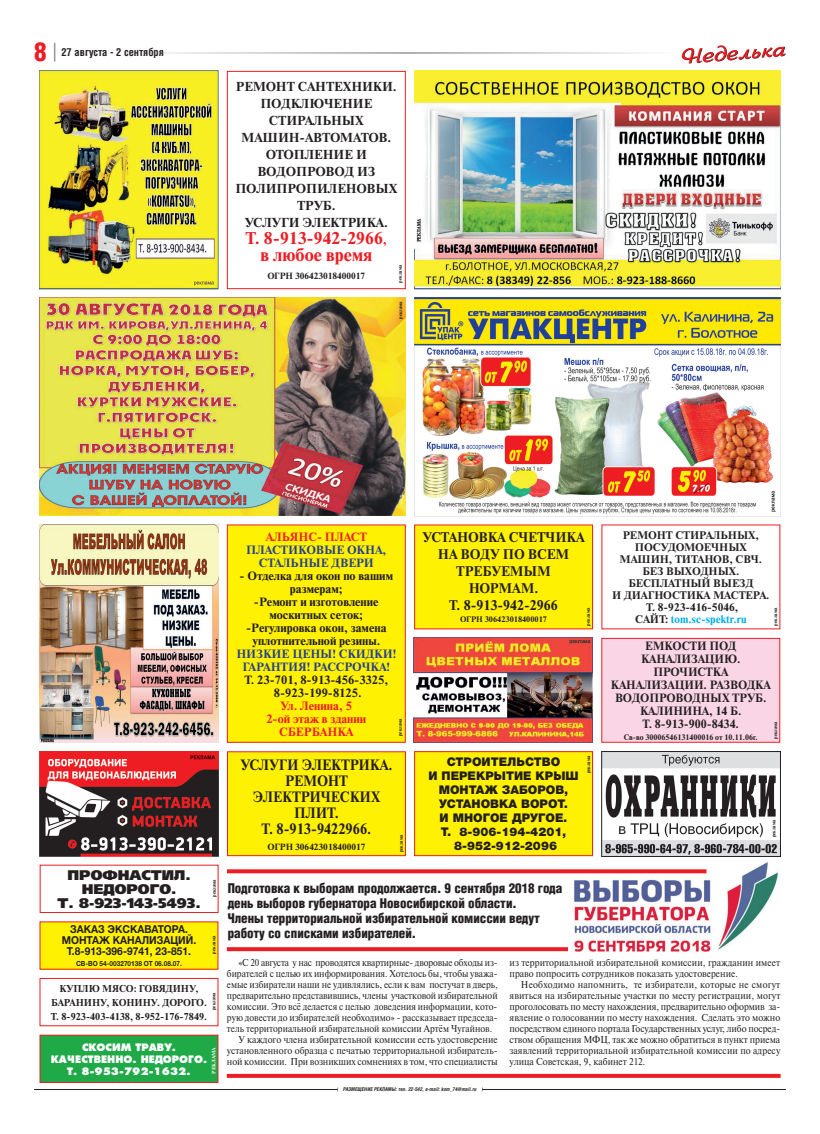
<style>
.page{position:relative;width:820px;height:1134px;background:#fff}
.page>*{position:absolute;margin:0;border:0;box-sizing:border-box;transform-origin:0 0}
.t1{font:25px "AG Letterica Demi Condensed C";color:#ee1d23}
.t2{font:700 18px "Newton C";color:#ee1d23}
.t3{font:700 17px "Newton C";color:#ee1d23}
.t4{font:700 15px/16px "Newton C";color:#231f20;text-align:center;scale:.93 1}
.t5{font:700 14px/17px "Newton C";color:#231f20;text-align:center}
.t6{font:14px/14px "AG Foreigner Ultra Black C";color:#231f20;text-align:center}
.t7{font:13px/15px "AG Letterica Demi Condensed C";color:#231f20}
.t8{font:700 13px/17px "Newton C";color:#231f20;text-align:center}
.t9{font:700 12px/13px "Newton C";color:#231f20;text-align:center}
.t10{font:900 12px/14px "Helvetica Neue Cyr";color:#231f20;text-align:center}
.t11{font:700 12px/13px "Newton C";color:#253f8e;text-align:center}
.t12{font:700 12px/13px "Newton C";color:#ee1d23;text-align:center}
.t13{font:700 11px/12px "Newton C";color:#231f20;text-align:center}
.t14{font:700 11px/11px "Helvetica Neue Cyr";color:#231f20;text-align:center;scale:.93 1}
.t15{font:700 10.5px "AG Letterica Condensed C";color:#231f20}
.t16{font:10px/11px "Newton C";color:#231f20;scale:.92 1}
.t17{font:10px "Newton C";color:#231f20;scale:.9 1}
.t18{font:700 10px/14px "Newton C";color:#231f20;text-align:center}
.t19{font:800 10px/12px "AG Fatum";color:#fff;text-align:center}
.t20{font:700 9px "Newton C";color:#231f20}
.t21{font:700 8px "Newton C";color:#231f20}
.t22{font:700 7px "Helvetica Neue Cyr";color:#231f20;scale:.93 1}
.t23{font:700 5px "Newton C";color:#231f20}
.t24{font:italic 700 5px "AG Letterica Condensed C";color:#231f20}
.t25{font:700 5px "Newton C";color:#fff;scale:1.05 1}
.s1{font-size:13px}
.s2{color:#00aeef}
</style>
<div class="page">
<hr style="left:34px;top:1089px;width:303px;height:1px;background:#231f20">
<hr style="left:482px;top:1089px;width:303px;height:1px;background:#231f20">
<hr style="left:119px;top:52px;width:291px;height:2px;background:#939598">
<hr style="left:410px;top:52px;width:267px;height:2px;background:#939598">
<svg style="left:54px;top:43px;width:1px;height:18px"></svg>
<svg style="left:681px;top:45px;width:104px;height:19px"></svg>
<div style="left:40px;top:865px;width:178px;height:48px;border:1px solid #ee1d23"></div>
<img style="left:414px;top:71px;width:366px;height:218px">
<div style="left:227px;top:71px;width:178px;height:218px;border:1px solid #ee1d23"></div>
<img style="left:40px;top:71px;width:178px;height:218px">
<div style="left:227px;top:525px;width:178px;height:217px;background:#fff101"></div>
<div style="left:227px;top:524px;width:178px;height:219px;border:1px solid #ee1d23"></div>
<img style="left:40px;top:524px;width:178px;height:219px">
<img style="left:414px;top:638px;width:178px;height:105px">
<img style="left:39px;top:751px;width:179px;height:105px">
<div style="left:227px;top:752px;width:178px;height:104px;background:#fff101"></div>
<div style="left:227px;top:751px;width:179px;height:105px;border:1px solid #ee1d23"></div>
<div style="left:414px;top:525px;width:178px;height:104px;background:#fff101"></div>
<div style="left:414px;top:524px;width:179px;height:105px;border:1px solid #ee1d23"></div>
<div style="left:601px;top:638px;width:178px;height:104px;background:#fad5e5"></div>
<div style="left:601px;top:638px;width:179px;height:105px;border:1px solid #ee1d23"></div>
<div style="left:39px;top:978px;width:179px;height:48px;border:1px solid #ee1d23"></div>
<div style="left:40px;top:1035px;width:178px;height:47px;background:#1fa947"></div>
<div style="left:39px;top:1035px;width:179px;height:48px;border:1px solid #ee1d23"></div>
<div style="left:40px;top:922px;width:178px;height:47px;background:#fff101"></div>
<div style="left:414px;top:752px;width:178px;height:104px;background:#fff101"></div>
<div style="left:414px;top:751px;width:179px;height:105px;border:1px solid #ee1d23"></div>
<img style="left:414px;top:298px;width:366px;height:218px">
<img style="left:40px;top:298px;width:365px;height:218px">
<img style="left:601px;top:751px;width:179px;height:105px">
<img style="left:567px;top:862px;width:211px;height:90px">
<svg style="left:227px;top:869px;width:479px;height:4px;fill:#ee1d23"></svg>
<svg style="left:227px;top:947px;width:340px;height:4px"></svg>
<svg style="left:227px;top:1074px;width:553px;height:4px;fill:#ee1d23"></svg>
<h1 class="t1" style="left:34px;top:37px;width:14px">8</h1>
<p class="t15" style="left:61px;top:45px;width:104px">27 августа - 2 сентября</p>
<h3 class="t8" style="left:235px;top:78px;width:163px">РЕМОНТ САНТЕХНИКИ.<br>ПОДКЛЮЧЕНИЕ<br>СТИРАЛЬНЫХ<br>МАШИН-АВТОМАТОВ.<br>ОТОПЛЕНИЕ И<br>ВОДОПРОВОД ИЗ<br>ПОЛИПРОПИЛЕНОВЫХ<br>ТРУБ.<br>УСЛУГИ ЭЛЕКТРИКА.</h3>
<h3 class="t3" style="left:245px;top:229px;width:143px">Т. 8-913-942-2966<span class="s1">,</span></h3>
<h2 class="t2" style="left:260px;top:245px;width:113px">в любое время</h2>
<p class="t20" style="left:267px;top:271px;width:99px">ОГРН 306423018400017</p>
<p class="t23" style="left:397px;top:282px;width:19px;rotate:-90deg">реклама</p>
<p class="t23" style="left:397px;top:319px;width:19px;rotate:-90deg">реклама</p>
<h3 class="t6" style="left:57px;top:868px;width:145px">ПРОФНАСТИЛ.<br>НЕДОРОГО.<br>Т. 8-923-143-5493.</h3>
<p class="t23" style="left:211px;top:897px;width:19px;rotate:-90deg">реклама</p>
<p class="t14" style="left:62px;top:924px;width:146px">ЗАКАЗ ЭКСКАВАТОРА.<br>МОНТАЖ КАНАЛИЗАЦИЙ.<br>Т.8-913-396-9741, 23-851.</p>
<p class="t22" style="left:76px;top:960px;width:115px">СВ-ВО 54-003270138 ОТ 06.08.07.</p>
<p class="t23" style="left:211px;top:953px;width:19px;rotate:-90deg">реклама</p>
<p class="t18" style="left:51px;top:981px;width:157px">КУПЛЮ МЯСО: ГОВЯДИНУ,<br>БАРАНИНУ, КОНИНУ. ДОРОГО.<br>Т. 8-923-403-4138, 8-952-176-7849.</p>
<p class="t23" style="left:211px;top:1010px;width:19px;rotate:-90deg">реклама</p>
<p class="t19" style="left:51px;top:1041px;width:158px">СКОСИМ ТРАВУ.<br>КАЧЕСТВЕННО. НЕДОРОГО.<br>Т. 8-953-792-1632.</p>
<p class="t25" style="left:211px;top:1074px;width:27px;rotate:-90deg">РЕКЛАМА</p>
<p class="t12" style="left:265px;top:530px;width:103px">АЛЬЯНС- ПЛАСТ</p>
<p class="t11" style="left:246px;top:543px;width:142px">ПЛАСТИКОВЫЕ ОКНА,<br>СТАЛЬНЫЕ ДВЕРИ</p>
<p class="t9" style="left:239px;top:569px;width:155px">- Отделка для окон по вашим размерам;<br>-Ремонт и изготовление москитных сеток; -Регулировка окон, замена уплотнительной резины.</p>
<p class="t11" style="left:236px;top:647px;width:161px">НИЗКИЕ ЦЕНЫ! СКИДКИ!<br>ГАРАНТИЯ! РАССРОЧКА!</p>
<p class="t9" style="left:244px;top:673px;width:145px">Т. 23-701, 8-913-456-3325,<br>8-923-199-8125.</p>
<p class="t12" style="left:266px;top:699px;width:101px">Ул. Ленина, 5<br>2-ой этаж в здании<br>СБЕРБАНКА</p>
<p class="t23" style="left:397px;top:736px;width:19px;rotate:-90deg">реклама</p>
<h3 class="t4" style="left:240px;top:756px;width:165px">УСЛУГИ ЭЛЕКТРИКА.<br>РЕМОНТ<br>ЭЛЕКТРИЧЕСКИХ<br>ПЛИТ.<br>Т. 8-913-9422966.</h3>
<p class="t20" style="left:267px;top:841px;width:99px">ОГРН 306423018400017</p>
<p class="t23" style="left:398px;top:852px;width:19px;rotate:-90deg">реклама</p>
<h3 class="t5" style="left:422px;top:529px;width:163px">УСТАНОВКА СЧЕТЧИКА<br>НА ВОДУ ПО ВСЕМ<br>ТРЕБУЕМЫМ<br>НОРМАМ.<br>Т. 8-913-942-2966</h3>
<p class="t21" style="left:460px;top:615px;width:89px">ОГРН 306423018400017</p>
<p class="t23" style="left:585px;top:625px;width:19px;rotate:-90deg">реклама</p>
<p class="t10" style="left:428px;top:755px;width:152px">СТРОИТЕЛЬСТВО<br>И ПЕРЕКРЫТИЕ КРЫШ<br>МОНТАЖ ЗАБОРОВ,<br>УСТАНОВКА ВОРОТ.<br>И МНОГОЕ ДРУГОЕ.<br>Т. 8-906-194-4201,<br>8-952-912-2096</p>
<p class="t23" style="left:585px;top:773px;width:19px;rotate:-90deg">реклама</p>
<p class="t13" style="left:612px;top:529px;width:159px">РЕМОНТ СТИРАЛЬНЫХ,<br>ПОСУДОМОЕЧНЫХ<br>МАШИН, ТИТАНОВ, СВЧ.<br>БЕЗ ВЫХОДНЫХ.<br>БЕСПЛАТНЫЙ ВЫЕЗД<br>И ДИАГНОСТИКА МАСТЕРА.<br>Т. 8-923-416-5046,<br>САЙТ: <span class="s2">tom.sc-spektr.ru</span></p>
<p class="t23" style="left:772px;top:625px;width:19px;rotate:-90deg">реклама</p>
<p class="t9" style="left:610px;top:639px;width:161px">ЕМКОСТИ ПОД<br>КАНАЛИЗАЦИЮ.<br>ПРОЧИСТКА<br>КАНАЛИЗАЦИИ. РАЗВОДКА<br>ВОДОПРОВОДНЫХ ТРУБ.<br>КАЛИНИНА, 14 Б.<br>Т. 8-913-900-8434.</p>
<p class="t21" style="left:623px;top:733px;width:135px">Св-во 30006546131400016 от 10.11.06г.</p>
<p class="t23" style="left:772px;top:739px;width:19px;rotate:-90deg">реклама</p>
<p class="t23" style="left:770px;top:837px;width:19px;rotate:-90deg">реклама</p>
<h3 class="t7" style="left:227px;top:880px;width:336px">Подготовка к выборам продолжается. 9 сентября 2018 года день выборов губернатора Новосибирской области.<br>Члены территориальной избирательной комиссии ведут работу со списками избирателей.</h3>
<p class="t17" style="left:238px;top:957px;width:289px">«С 20 августа у нас проводятся квартирные- дворовые обходы из-</p>
<p class="t17" style="left:227px;top:968px;width:302px">бирателей с целью их информирования. Хотелось бы, чтобы уважа-</p>
<p class="t17" style="left:227px;top:979px;width:302px">емые избиратели наши не удивлялись, если к вам постучат в дверь,</p>
<p class="t17" style="left:227px;top:990px;width:302px">предварительно представившись, члены участковой избирательной</p>
<p class="t17" style="left:227px;top:1001px;width:302px">комиссии. Это всё делается с целью доведения информации, кото-</p>
<p class="t17" style="left:227px;top:1012px;width:302px">рую довести до избирателей необходимо» - рассказывает председа-</p>
<p class="t17" style="left:227px;top:1023px;width:296px">тель территориальной избирательной комиссии Артём Чугайнов.</p>
<p class="t16" style="left:238px;top:1034px;width:283px">У каждого члена избирательной комиссии есть удостоверение</p>
<p class="t16" style="left:227px;top:1045px;width:295px">установленного образца с печатью территориальной избиратель-</p>
<p class="t16" style="left:227px;top:1056px;width:295px">ной комиссии. При возникших сомнениях в том, что специалисты</p>
<p class="t16" style="left:509px;top:957px;width:295px">из территориальной избирательной комиссии, гражданин имеет право попросить сотрудников показать удостоверение.</p>
<p class="t16" style="left:509px;top:979px;width:296px;text-align:justify;text-indent:11px">Необходимо напомнить, те избиратели, которые не смогут явиться на избирательные участки по месту регистрации, могут проголосовать по месту нахождения, предварительно оформив за&shy;явление о голосовании по месту нахождения. Сделать это можно посредством единого портала Государственных услуг, либо посред&shy;ством обращения МФЦ, так же можно обратиться в пункт приема заявлений территориальной избирательной комиссии по адресу улица Советская, 9, кабинет 212.</p>
<p class="t24" style="left:343px;top:1086px;width:135px">РАЗМЕЩЕНИЕ РЕКЛАМЫ: тел. 22-542, e-mail: kom_74@mail.ru</p>
</div>
